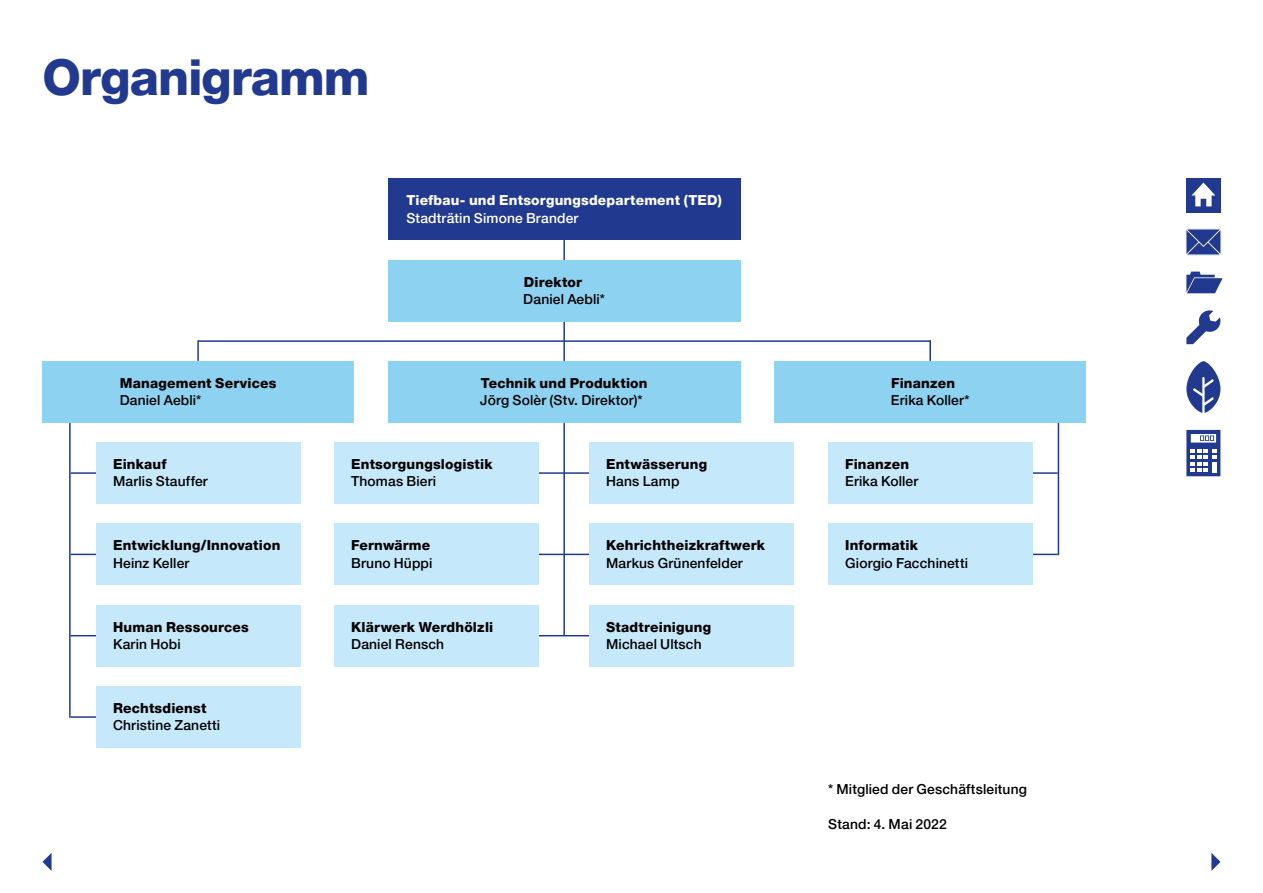
<style>
.page{position:relative;width:1263px;height:893px;background:#fff}
.page>*{position:absolute;margin:0;border:0;box-sizing:border-box;transform-origin:0 0}
.t1{font:800 49.5px "Helvetica Neue LT Pro";letter-spacing:-.02em;color:#213a8f}
._03_Lead_Lead_UT_Heavy_12pt{font:800 13.8px "Helvetica Neue LT Pro";letter-spacing:.015em;color:#000}
._03_Lead_Lead_Medium_12pt{font:500 13.8px "Helvetica Neue LT Pro";letter-spacing:.01em;color:#000}
._03_Lead_Lead_UT_Heavy_12pt-2{font:800 13.8px "Helvetica Neue LT Pro";letter-spacing:.015em;color:#fff}
._04_Text_9_2_pt_Text_Medium_9_2pt_AbstNac{font:500 13.8px "Helvetica Neue LT Pro";letter-spacing:.01em;color:#000}
._03_Lead_Lead_Medium_12pt-2{font:500 13.8px "Helvetica Neue LT Pro";letter-spacing:.01em;color:#fff}
._04_Text_9_2_pt_Text_Medium_9_2pt{font:500 13.8px "Helvetica Neue LT Pro";letter-spacing:.015em;color:#000}
</style>
<div class="page">
<svg style="left:1186px;top:361px;width:34px;height:52px"></svg>
<div style="left:1186px;top:178px;width:34px;height:34px;background:#213a8f"></div>
<svg style="left:1191px;top:183px;width:24px;height:23px"></svg>
<svg style="left:1186px;top:271px;width:37px;height:23px"></svg>
<svg style="left:1186px;top:310px;width:35px;height:34px"></svg>
<svg style="left:1186px;top:430px;width:34px;height:46px"></svg>
<svg style="left:1185px;top:229px;width:36px;height:26px"></svg>
<hr style="left:563px;top:240px;width:2px;height:121px;background:#213a8f">
<hr style="left:538px;top:472px;width:51px;height:2px;background:#213a8f">
<hr style="left:538px;top:554px;width:51px;height:1px;background:#213a8f">
<hr style="left:538px;top:635px;width:51px;height:1px;background:#213a8f">
<hr style="left:563px;top:423px;width:2px;height:213px;background:#213a8f">
<hr style="left:1032px;top:472px;width:26px;height:2px;background:#213a8f">
<svg style="left:1032px;top:554px;width:26px;height:1px"></svg>
<hr style="left:1058px;top:422px;width:1px;height:133px;background:#213a8f">
<hr style="left:198px;top:340px;width:733px;height:2px;background:#213a8f">
<hr style="left:197px;top:340px;width:2px;height:21px;background:#213a8f">
<hr style="left:929px;top:340px;width:2px;height:21px;background:#213a8f">
<hr style="left:71px;top:472px;width:25px;height:2px;background:#213a8f">
<svg style="left:71px;top:554px;width:25px;height:1px"></svg>
<svg style="left:71px;top:635px;width:25px;height:1px"></svg>
<hr style="left:69px;top:422px;width:2px;height:296px;background:#213a8f">
<hr style="left:71px;top:716px;width:25px;height:2px;background:#213a8f">
<div style="left:96px;top:442px;width:204px;height:62px;background:#c6e8fb"></div>
<div style="left:334px;top:442px;width:204px;height:62px;background:#c6e8fb"></div>
<div style="left:589px;top:442px;width:204px;height:62px;background:#c6e8fb"></div>
<div style="left:334px;top:524px;width:204px;height:61px;background:#c6e8fb"></div>
<div style="left:589px;top:524px;width:204px;height:61px;background:#c6e8fb"></div>
<div style="left:828px;top:442px;width:204px;height:62px;background:#c6e8fb"></div>
<div style="left:589px;top:605px;width:204px;height:61px;background:#c6e8fb"></div>
<div style="left:334px;top:605px;width:204px;height:61px;background:#c6e8fb"></div>
<div style="left:828px;top:524px;width:204px;height:61px;background:#c6e8fb"></div>
<div style="left:96px;top:524px;width:204px;height:61px;background:#c6e8fb"></div>
<div style="left:96px;top:605px;width:204px;height:61px;background:#c6e8fb"></div>
<div style="left:96px;top:686px;width:204px;height:62px;background:#c6e8fb"></div>
<div style="left:388px;top:260px;width:353px;height:61px;background:#8dd2f1"></div>
<div style="left:43px;top:361px;width:311px;height:62px;background:#8dd2f1"></div>
<div style="left:388px;top:361px;width:353px;height:62px;background:#8dd2f1"></div>
<div style="left:775px;top:361px;width:311px;height:61px;background:#8dd2f1"></div>
<div style="left:388px;top:178px;width:353px;height:62px;background:#213a8f"></div>
<svg style="left:1211px;top:853px;width:9px;height:18px"></svg>
<svg style="left:43px;top:853px;width:9px;height:18px"></svg>
<h1 class="t1" style="left:43px;top:48px;width:329px">Organigramm</h1>
<p class="_03_Lead_Lead_UT_Heavy_12pt" style="left:120px;top:375px;width:158px">Management Services</p>
<p class="_03_Lead_Lead_Medium_12pt" style="left:120px;top:392px;width:83px">Daniel Aebli*</p>
<p class="_03_Lead_Lead_UT_Heavy_12pt-2" style="left:406px;top:192px;width:317px">Tiefbau- und Entsorgungsdepartement (TED)</p>
<p class="_03_Lead_Lead_Medium_12pt-2" style="left:406px;top:209px;width:174px">Stadträtin Simone Brander</p>
<p class="_03_Lead_Lead_UT_Heavy_12pt" style="left:524px;top:273px;width:60px">Direktor</p>
<p class="_03_Lead_Lead_Medium_12pt" style="left:523px;top:291px;width:83px">Daniel Aebli*</p>
<p class="_03_Lead_Lead_UT_Heavy_12pt" style="left:481px;top:375px;width:168px">Technik und Produktion</p>
<p class="_03_Lead_Lead_Medium_12pt" style="left:480px;top:392px;width:164px">Jörg Solèr (Stv. Direktor)*</p>
<p class="_03_Lead_Lead_UT_Heavy_12pt" style="left:113px;top:456px;width:55px">Einkauf</p>
<p class="_03_Lead_Lead_Medium_12pt" style="left:113px;top:473px;width:96px">Marlis Stauffer</p>
<p class="_03_Lead_Lead_UT_Heavy_12pt" style="left:351px;top:456px;width:143px">Entsorgungslogistik</p>
<p class="_03_Lead_Lead_Medium_12pt" style="left:351px;top:473px;width:87px">Thomas Bieri</p>
<p class="_03_Lead_Lead_UT_Heavy_12pt" style="left:606px;top:456px;width:102px">Entwässerung</p>
<p class="_03_Lead_Lead_Medium_12pt" style="left:606px;top:473px;width:75px">Hans Lamp</p>
<p class="_03_Lead_Lead_UT_Heavy_12pt" style="left:113px;top:537px;width:169px">Entwicklung/Innovation</p>
<p class="_03_Lead_Lead_Medium_12pt" style="left:113px;top:554px;width:78px">Heinz Keller</p>
<p class="_03_Lead_Lead_UT_Heavy_12pt" style="left:351px;top:537px;width:81px">Fernwärme</p>
<p class="_03_Lead_Lead_Medium_12pt" style="left:351px;top:554px;width:83px">Bruno Hüppi</p>
<p class="_03_Lead_Lead_UT_Heavy_12pt" style="left:606px;top:537px;width:160px">Kehrichtheizkraftwerk</p>
<p class="_03_Lead_Lead_Medium_12pt" style="left:606px;top:554px;width:138px">Markus Grünenfelder</p>
<p class="_03_Lead_Lead_UT_Heavy_12pt" style="left:113px;top:619px;width:137px">Human Ressources</p>
<p class="_03_Lead_Lead_Medium_12pt" style="left:113px;top:636px;width:69px">Karin Hobi</p>
<p class="_03_Lead_Lead_UT_Heavy_12pt" style="left:351px;top:619px;width:144px">Klärwerk Werdhölzli</p>
<p class="_03_Lead_Lead_Medium_12pt" style="left:351px;top:636px;width:94px">Daniel Rensch</p>
<p class="_03_Lead_Lead_UT_Heavy_12pt" style="left:606px;top:619px;width:106px">Stadtreinigung</p>
<p class="_03_Lead_Lead_Medium_12pt" style="left:606px;top:636px;width:97px">Michael Ultsch</p>
<p class="_03_Lead_Lead_UT_Heavy_12pt" style="left:113px;top:700px;width:95px">Rechtsdienst</p>
<p class="_03_Lead_Lead_Medium_12pt" style="left:113px;top:717px;width:109px">Christine Zanetti</p>
<p class="_03_Lead_Lead_UT_Heavy_12pt" style="left:891px;top:375px;width:65px">Finanzen</p>
<p class="_03_Lead_Lead_Medium_12pt" style="left:891px;top:392px;width:80px">Erika Koller*</p>
<p class="_03_Lead_Lead_UT_Heavy_12pt" style="left:845px;top:456px;width:65px">Finanzen</p>
<p class="_03_Lead_Lead_Medium_12pt" style="left:845px;top:473px;width:75px">Erika Koller</p>
<p class="_03_Lead_Lead_UT_Heavy_12pt" style="left:845px;top:537px;width:74px">Informatik</p>
<p class="_03_Lead_Lead_Medium_12pt" style="left:845px;top:554px;width:124px">Giorgio Facchinetti</p>
<p class="_04_Text_9_2_pt_Text_Medium_9_2pt_AbstNac" style="left:828px;top:781px;width:200px">* Mitglied der Geschäftsleitung</p>
<p class="_04_Text_9_2_pt_Text_Medium_9_2pt" style="left:828px;top:816px;width:120px">Stand: 4. Mai 2022</p>
</div>
